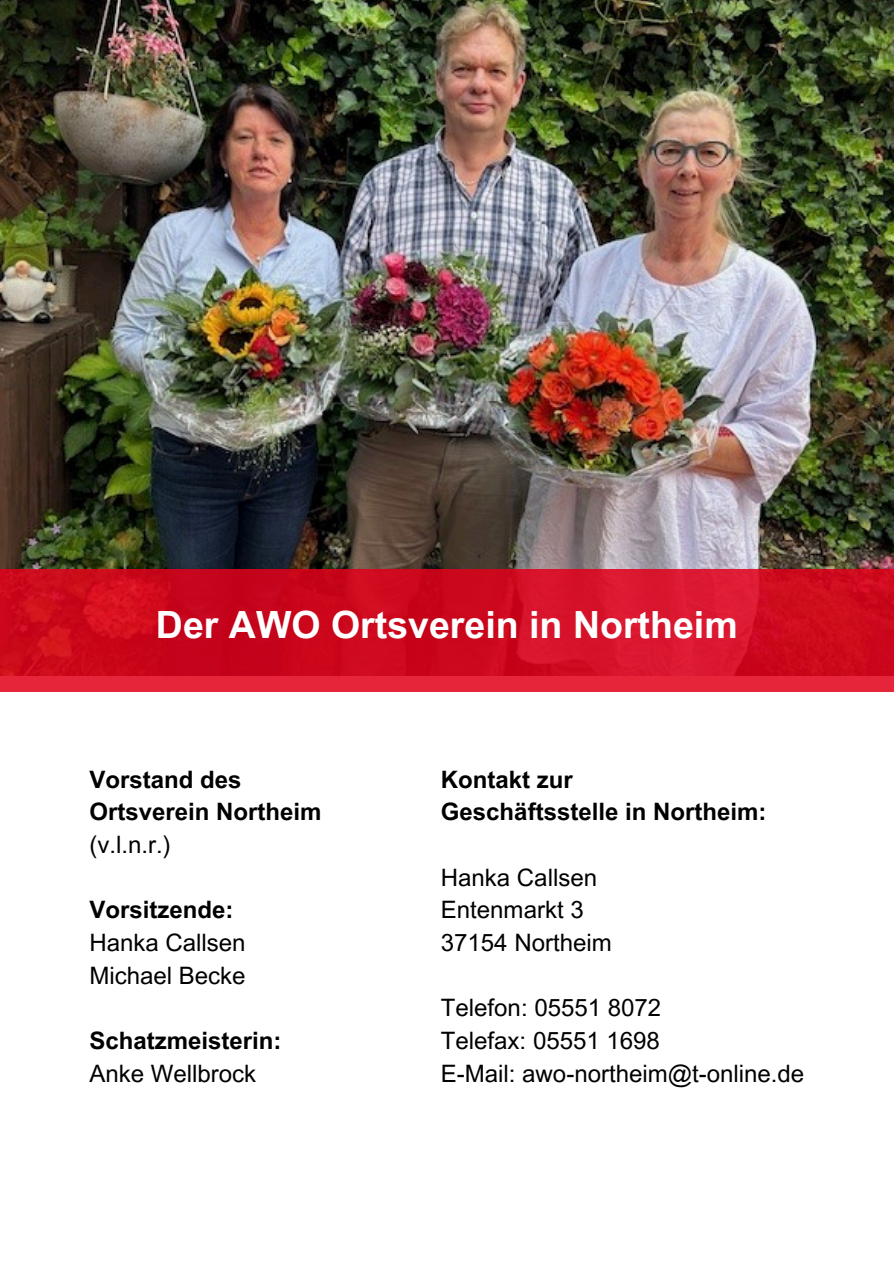
<style>
.page{position:relative;width:894px;height:1264px;background:#fff}
.page>*{position:absolute;margin:0;border:0;box-sizing:border-box;transform-origin:0 0}
.t1{font:700 37.5px "Arial MT Pro";color:#fff}
.t2{font:24px "Arial MT Pro";color:#000}
.t3{font:700 24px/32.7px "Arial MT Pro";color:#000}
</style>
<div class="page">
<img style="left:0;top:0;width:892px;height:569px">
<svg style="left:0;top:569px;width:893px;height:123px;background:#d10e23"></svg>
<p class="t1" style="left:156px;top:611px;width:583px">Der AWO Ortsverein in Northeim</p>
<h1 class="t3" style="left:89px;top:766px;width:154px">Vorstand des</h1>
<p class="t3" style="left:89px;top:798px;width:234px">Ortsverein Northeim</p>
<p class="t2" style="left:89px;top:835px;width:83px">(v.l.n.r.)</p>
<p class="t3" style="left:89px;top:896px;width:145px">Vorsitzende:</p>
<p class="t2" style="left:89px;top:933px;width:158px">Hanka Callsen</p>
<p class="t2" style="left:89px;top:966px;width:158px">Michael Becke</p>
<p class="t3" style="left:89px;top:1027px;width:194px">Schatzmeisterin:</p>
<p class="t2" style="left:89px;top:1064px;width:168px">Anke Wellbrock</p>
<p class="t3" style="left:441px;top:766px;width:327px">Kontakt zur<br>Geschäftsstelle in Northeim:</p>
<h2 class="t2" style="left:441px;top:868px;width:158px">Hanka Callsen</h2>
<p class="t2" style="left:441px;top:901px;width:144px">Entenmarkt 3</p>
<p class="t2" style="left:441px;top:933px;width:172px">37154 Northeim</p>
<p class="t2" style="left:441px;top:998px;width:222px">Telefon: 05551 8072</p>
<p class="t2" style="left:441px;top:1031px;width:220px">Telefax: 05551 1698</p>
<p class="t2" style="left:441px;top:1064px;width:365px">E-Mail: awo-northeim@t-online.de</p>
</div>
